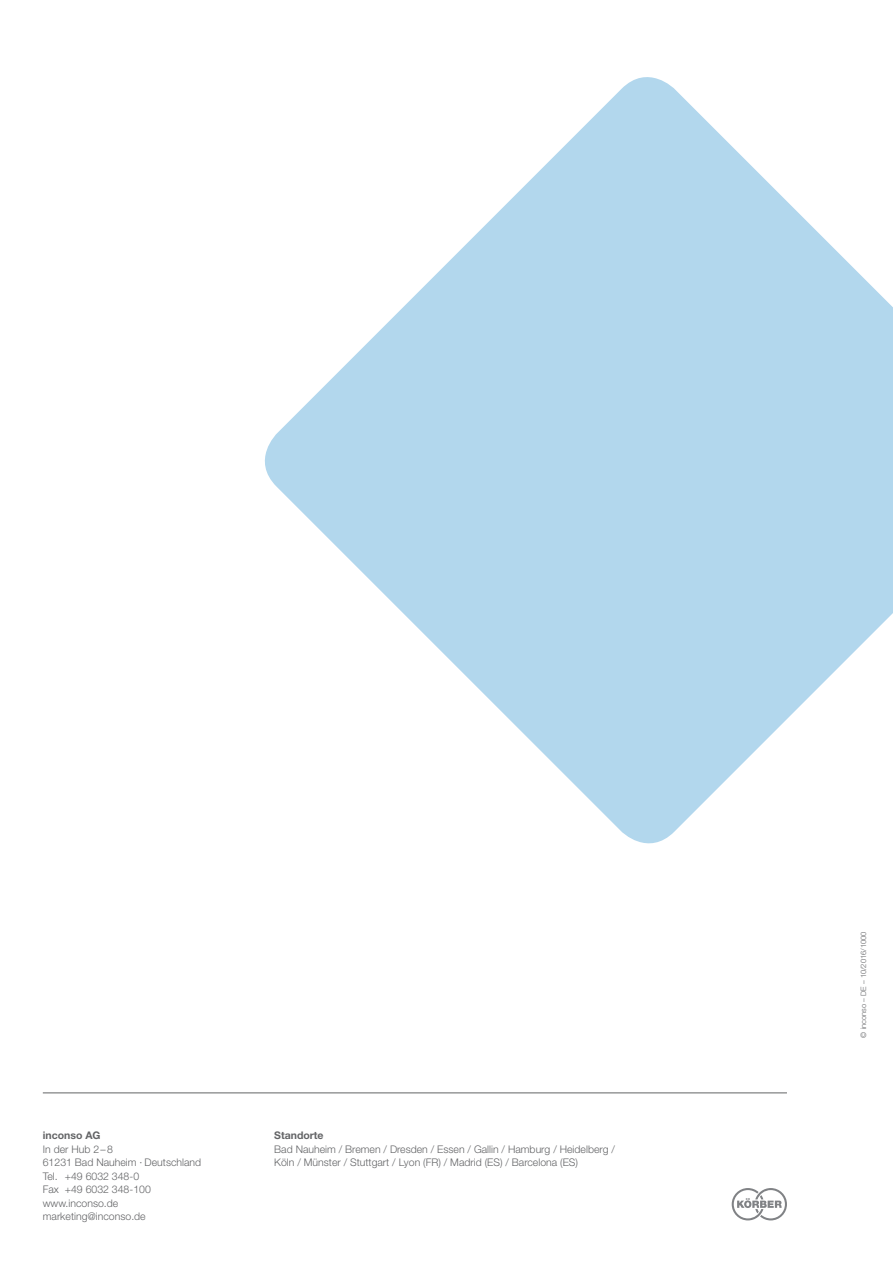
<style>
.page{position:relative;width:893px;height:1263px;background:#fff}
.page>*{position:absolute;margin:0;border:0;box-sizing:border-box;transform-origin:0 0}
.t1{font:300 10.5px/13.5px "Helvetica Neue LT Std";color:#636466}
.t2{font:700 10.5px "Helvetica Neue LT Std";color:#636466}
.t3{font:300 7.5px "Helvetica Neue LT Std";letter-spacing:.005em;color:#636466}
</style>
<div class="page">
<svg style="left:732px;top:1188px;width:55px;height:32px"></svg>
<hr style="left:43px;top:1092px;width:744px;height:1px;background:#636466">
<svg style="left:265px;top:77px;width:628px;height:767px;fill:#b2d7ed"></svg>
<svg style="left:674px;top:77px;width:219px;height:357px;fill:#b2d7ed"></svg>
<p class="t2" style="left:43px;top:1129px;width:59px">inconso AG</p>
<p class="t1" style="left:43px;top:1142px;width:160px">In der Hub 2–8<br>61231 Bad Nauheim · Deutschland<br>Tel. +49 6032 348-0<br>Fax +49 6032 348-100 www.inconso.de marketing@inconso.de</p>
<p class="t2" style="left:274px;top:1129px;width:51px">Standorte</p>
<p class="t1" style="left:274px;top:1142px;width:342px">Bad Nauheim / Bremen / Dresden / Essen / Gallin / Hamburg / Heidelberg /<br>Köln / Münster / Stuttgart / Lyon (FR) / Madrid (ES) / Barcelona (ES)</p>
<p class="t3" style="left:859px;top:1037px;width:108px;rotate:-90deg">© inconso – DE – 10/2016/1000</p>
</div>
